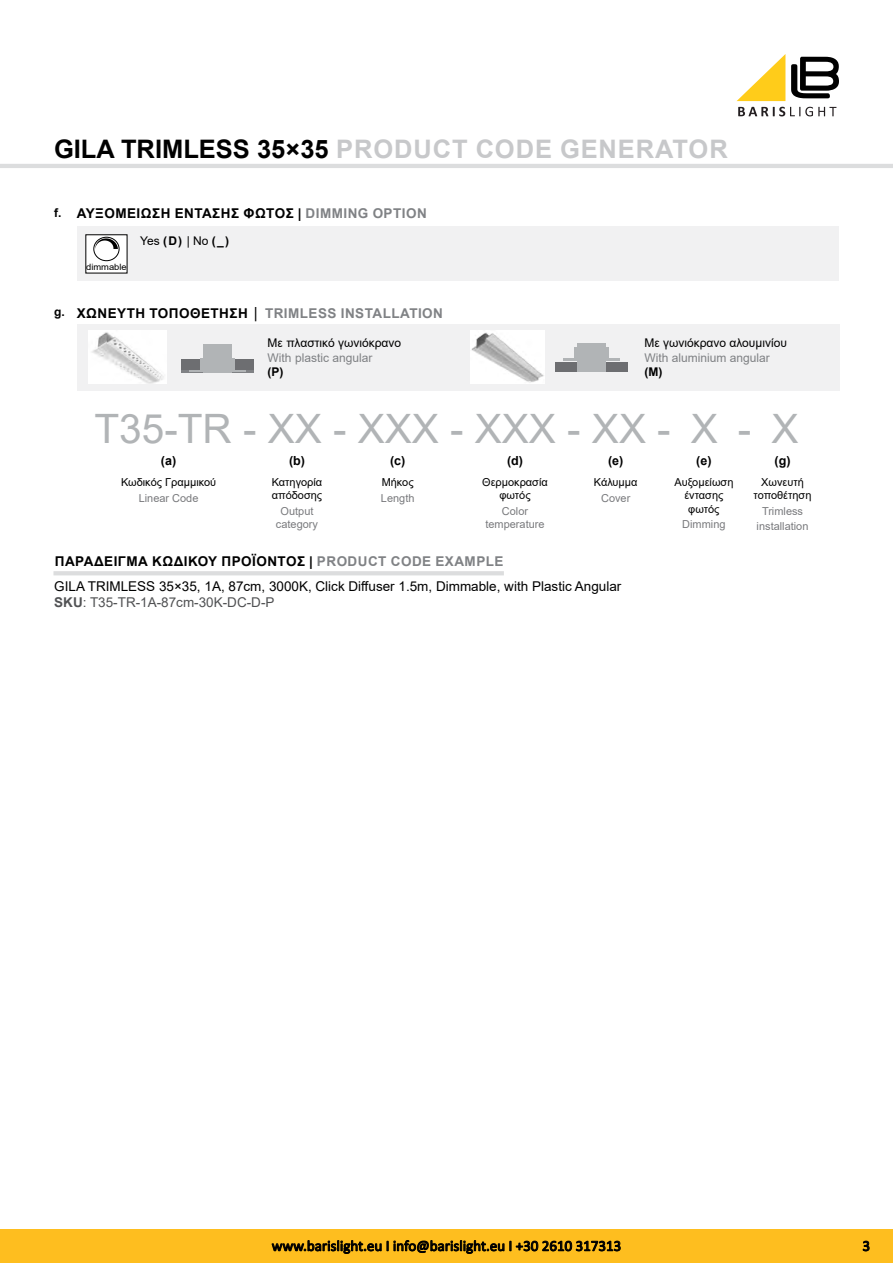
<style>
.page{position:relative;width:893px;height:1263px;background:#fff}
.page>*{position:absolute;margin:0;border:0;box-sizing:border-box;transform-origin:0 0}
.t1{font:40.5px "Arial";color:#b1b4b6}
.t2{font:700 25.5px "Arial";color:#000}
.t3{font:700 25.5px "Arial";color:#c7c8ca}
.t4{font:15px "Calibri";color:#000}
.t5{font:13.5px/16.2px "Arial";color:#000}
.t6{font:700 13.5px "Arial";letter-spacing:.035em;color:#000}
.t7{font:700 13.5px "Arial";letter-spacing:.035em;color:#808285}
.t8{font:700 12.6px "Arial";color:#000}
.t9{font:12px "Arial";color:#000}
.t10{font:12px "Arial";color:#7e8083}
.t11{font:700 12px "Arial";color:#000}
.t12{font:10.95px/13.2px "Arial";color:#000;text-align:center}
.t13{font:10.95px/13.2px "Arial";color:#797a7d;text-align:center}
.t14{font:8.7px "Arial";color:#000;scale:1.08 1}
.s1{color:#c7c8ca}
.s2{font-size:12px}
.s3{color:#808285}
.s4{font-weight:700}
.s5{color:#000}
.s6{font-weight:400;font-size:15px;color:#000}
.s7{font-weight:700;color:#515254}
.s8{color:#515254}
</style>
<div class="page">
<svg style="left:738px;top:107px;width:98px;height:9px"></svg>
<svg style="left:791px;top:57px;width:48px;height:41px"></svg>
<svg style="left:737px;top:54px;width:48px;height:47px"></svg>
<div style="left:0;top:1229px;width:893px;height:34px;background:#febe1f"></div>
<svg style="left:272px;top:1240px;width:109px;height:13px"></svg>
<svg style="left:394px;top:1240px;width:110px;height:13px"></svg>
<svg style="left:510px;top:1241px;width:110px;height:10px"></svg>
<hr style="left:0;top:164px;width:893px;height:4px;background:#dcddde">
<svg style="left:863px;top:1241px;width:6px;height:10px"></svg>
<hr style="left:53px;top:571px;width:451px;height:4px;background:#dcddde">
<div style="left:77px;top:324px;width:762px;height:67px;background:#f1f1f2"></div>
<img style="left:88px;top:331px;width:78px;height:52px">
<img style="left:471px;top:331px;width:74px;height:52px">
<div style="left:577px;top:343px;width:28px;height:28px;background:#b1b4b6"></div>
<svg style="left:563px;top:348px;width:14px;height:13px"></svg>
<svg style="left:606px;top:348px;width:13px;height:13px"></svg>
<div style="left:555px;top:362px;width:22px;height:9px;background:#6d6e71"></div>
<div style="left:606px;top:362px;width:21px;height:9px;background:#6d6e71"></div>
<hr style="left:181px;top:370px;width:22px;height:3px;background:#808285">
<hr style="left:232px;top:370px;width:22px;height:3px;background:#808285">
<div style="left:203px;top:345px;width:29px;height:28px;background:#b1b4b6"></div>
<svg style="left:190px;top:359px;width:13px;height:13px"></svg>
<svg style="left:232px;top:359px;width:14px;height:13px"></svg>
<div style="left:181px;top:359px;width:19px;height:10px;background:#6d6e71"></div>
<div style="left:235px;top:359px;width:19px;height:10px;background:#6d6e71"></div>
<div style="left:77px;top:227px;width:761px;height:54px;background:#f1f1f2"></div>
<div style="left:86px;top:235px;width:41px;height:38px;background:#fff"></div>
<svg style="left:95px;top:238px;width:23px;height:11px"></svg>
<div style="left:94px;top:237px;width:25px;height:24px;border:1px solid #000;border-radius:50%"></div>
<h2 class="t2" style="left:54px;top:131px;width:526px">GILA TRIMLESS 35×35 <span class="s1">PRODUCT CODE GENE</span></h2>
<h2 class="t3" style="left:636px;top:131px;width:93px">RATO R</h2>
<p class="t6" style="left:54px;top:204px;width:61px"><span class="s2">F.</span> ΑΥΞΟΜΕΊ</p>
<p class="t6" style="left:141px;top:204px;width:276px">ΩΣΗ ΈΝΤΑΣΗΣ ΦΩΤΌΣ | <span class="s3">DIMMING OPTION</span></p>
<p class="t14" style="left:86px;top:261px;width:39px">dimmable</p>
<p class="t9" style="left:140px;top:232px;width:90px">Yes <span class="s4">(D)</span> | No <span class="s4">(_)</span></p>
<p class="t11" style="left:54px;top:303px;width:12px">G.</p>
<p class="t6" style="left:77px;top:304px;width:93px">ΧΩΝΕΥΤΉ ΤΟΠΟΘΈ</p>
<p class="t7" style="left:211px;top:304px;width:108px"><span class="s5">ΤΗΣΗ</span> <span class="s6">|</span> TRIMLESS</p>
<p class="t7" style="left:341px;top:304px;width:9px">INST</p>
<p class="t7" style="left:372px;top:304px;width:61px">ALLATION</p>
<p class="t9" style="left:268px;top:335px;width:135px">Με πλαστικό γωνιόκρανο</p>
<p class="t10" style="left:268px;top:349px;width:106px">With plastic angular</p>
<p class="t11" style="left:268px;top:363px;width:17px">(P)</p>
<p class="t9" style="left:644px;top:335px;width:144px">Με γωνιόκρανο αλουμινίου</p>
<p class="t10" style="left:644px;top:349px;width:127px">With aluminium angular</p>
<p class="t11" style="left:644px;top:363px;width:19px">(M)</p>
<h1 class="t1" style="left:95px;top:400px;width:705px">Τ35-TR - XX - XXX - XXX - XX - X - X</h1>
<p class="t8" style="left:161px;top:451px;width:17px">(A)</p>
<p class="t12" style="left:121px;top:476px;width:97px">Κωδικός Γραμμικού</p>
<p class="t13" style="left:139px;top:491px;width:61px">Linear Code</p>
<p class="t8" style="left:289px;top:451px;width:18px">(B)</p>
<p class="t12" style="left:272px;top:476px;width:52px;text-align:left">Κατηγορία απόδοσης</p>
<p class="t13" style="left:276px;top:504px;width:44px">Output category</p>
<p class="t8" style="left:390px;top:451px;width:17px">(C)</p>
<p class="t12" style="left:382px;top:476px;width:33px">Μήκος</p>
<p class="t13" style="left:381px;top:491px;width:35px">Length</p>
<p class="t8" style="left:507px;top:451px;width:18px">(D)</p>
<p class="t12" style="left:482px;top:476px;width:67px">Θερμοκρασία φωτός</p>
<p class="t13" style="left:485px;top:504px;width:61px">Color temperature</p>
<p class="t8" style="left:608px;top:451px;width:17px">(E)</p>
<p class="t12" style="left:594px;top:476px;width:45px">Κάλυμμα</p>
<p class="t13" style="left:601px;top:491px;width:31px">Cover</p>
<p class="t8" style="left:696px;top:451px;width:17px">(E)</p>
<p class="t12" style="left:674px;top:476px;width:61px">Αυξομείωση έντασης φωτός</p>
<p class="t13" style="left:682px;top:517px;width:45px">Dimming</p>
<p class="t8" style="left:774px;top:451px;width:18px">(G)</p>
<p class="t12" style="left:754px;top:476px;width:59px">Χωνευτή τοποθέτηση</p>
<p class="t13" style="left:757px;top:503px;width:53px;line-height:15.3px">Trimless installation</p>
<p class="t6" style="left:55px;top:552px;width:21px">ΠΑΡΆ</p>
<p class="t6" style="left:94px;top:552px;width:100px">ΔΕΙ ΓΜΑ ΚΩΔΙΚΟΎ</p>
<p class="t6" style="left:222px;top:552px;width:11px">ΠΡΟ</p>
<p class="t7" style="left:252px;top:552px;width:251px"><span class="s5">ΪΌΝΤΟΣ |</span> PRODUCT CODE EXAMPLE</p>
<p class="t5" style="left:54px;top:578px;width:569px">GILA TRIMLESS 35×35, 1A, 87cm, 3000K, Click Diffuser 1.5m, Dimmable, with Plastic Angular<br><span class="s7">SKU</span><span class="s8">: Τ35-TR-1A-87cm-30K-DC-D-P</span></p>
<p class="t4" style="left:272px;top:1235px;width:351px">www.barislight.eu I info@barislight.eu Ι +30 2610 317313</p>
<p class="t4" style="left:862px;top:1235px;width:9px">3</p>
</div>
